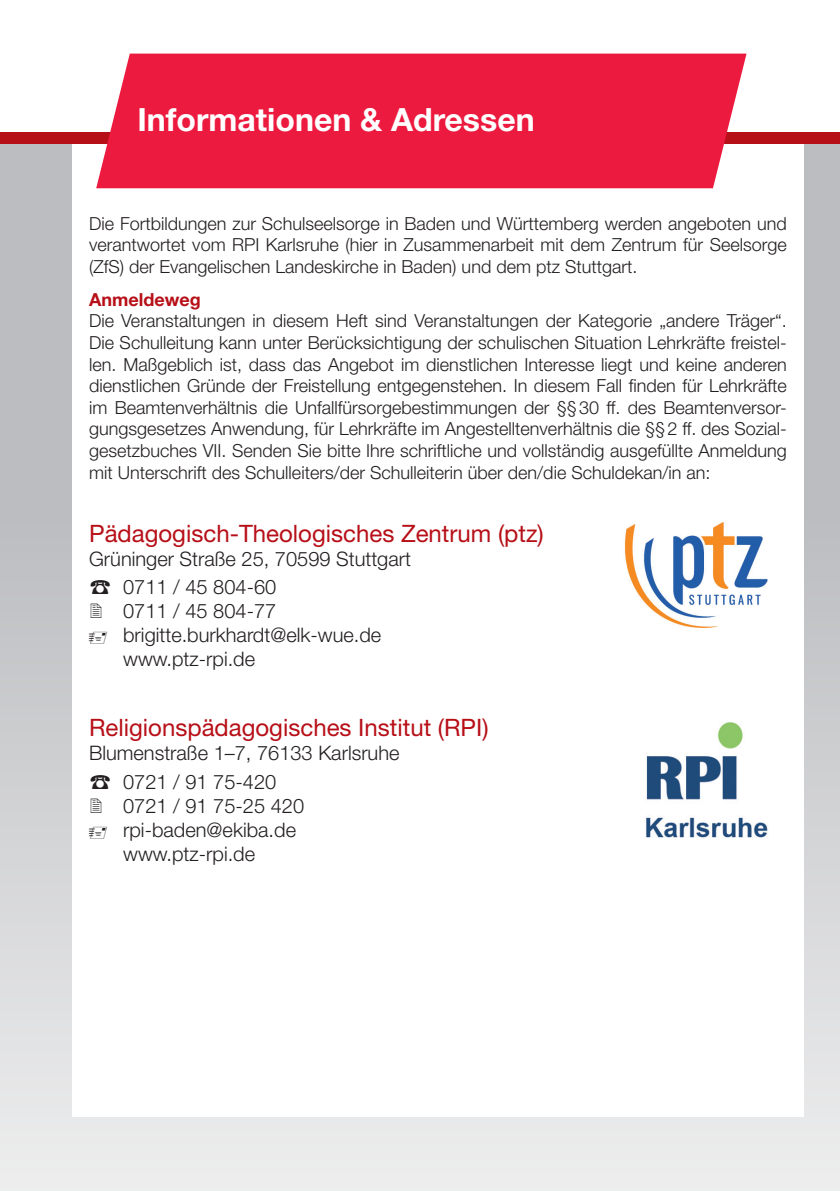
<style>
.page{position:relative;width:840px;height:1191px;background:#fff}
.page>*{position:absolute;margin:0;border:0;box-sizing:border-box;transform-origin:0 0}
.t1{font:700 32px "Helvetica Neue";color:#fff}
.t2{font:24px "Helvetica Neue";color:#b70f17}
.t3{font:300 20px/24px "Helvetica Neue";color:#231f20}
.t4{font:300 18px/21.6px "Helvetica Neue";color:#231f20;text-align:justify}
.t5{font:700 18px "Helvetica Neue";color:#b70f17}
</style>
<div class="page">
<div style="left:0;top:142px;width:839px;height:1049px;background:linear-gradient(to bottom,#b1b2b5,#e7e7e9)"></div>
<div style="left:72px;top:140px;width:731px;height:977px;background:#fff"></div>
<div style="left:0;top:132px;width:839px;height:11px;background:#b70f17"></div>
<div style="left:96px;top:54px;width:650px;height:134px;background:#ed1a3f"></div>
<img style="left:624px;top:522px;width:143px;height:105px">
<img style="left:646px;top:722px;width:122px;height:116px">
<h1 class="t1" style="left:137px;top:100px;width:398px">Informationen &amp; Adressen</h1>
<p class="t4" style="left:89px;top:212px;width:698px">Die Fortbildungen zur Schulseelsorge in Baden und Württemberg werden angeboten und verantwortet vom RPI Karlsruhe (hier in Zusammenarbeit mit dem Zentrum für Seelsorge (ZfS) der Evangelischen Landeskirche in Baden) und dem ptz Stuttgart.</p>
<p class="t5" style="left:89px;top:288px;width:113px">Anmeldeweg</p>
<p class="t4" style="left:89px;top:310px;width:699px">Die Veranstaltungen in diesem Heft sind Veranstaltungen der Kategorie „andere Träger“.<br>Die Schulleitung kann unter Berücksichtigung der schulischen Situation Lehrkräfte freistel&shy;len. Maßgeblich ist, dass das Angebot im dienstlichen Interesse liegt und keine anderen dienstlichen Gründe der Freistellung entgegenstehen. In diesem Fall finden für Lehrkräfte im Beamtenverhältnis die Unfallfürsorgebestimmungen der §§30 ff. des Beamtenversor&shy;gungsgesetzes Anwendung, für Lehrkräfte im Angestelltenverhältnis die §§2 ff. des Sozial&shy;gesetzbuches VII. Senden Sie bitte Ihre schriftliche und vollständig ausgefüllte Anmeldung mit Unterschrift des Schulleiters/der Schulleiterin über den/die Schuldekan/in an:</p>
<h2 class="t2" style="left:89px;top:518px;width:456px">Pädagogisch-Theologisches Zentrum (ptz)</h2>
<p class="t3" style="left:89px;top:543px;width:323px;line-height:28.8px">Grüninger Straße 25, 70599 Stuttgart ☎ 0711 / 45 804-60</p>
<p class="t3" style="left:123px;top:599px;width:259px">0711 / 45 804-77 brigitte.burkhardt@elk-wue.de www.ptz-rpi.de</p>
<h2 class="t2" style="left:89px;top:713px;width:401px">Religionspädagogisches Institut (RPI)</h2>
<p class="t3" style="left:89px;top:738px;width:312px;line-height:28.8px">Blumenstraße 1–7, 76133 Karlsruhe ☎ 0721 / 91 75-420</p>
<p class="t3" style="left:123px;top:793px;width:182px">0721 / 91 75-25 420 rpi-baden@ekiba.de www.ptz-rpi.de</p>
</div>
